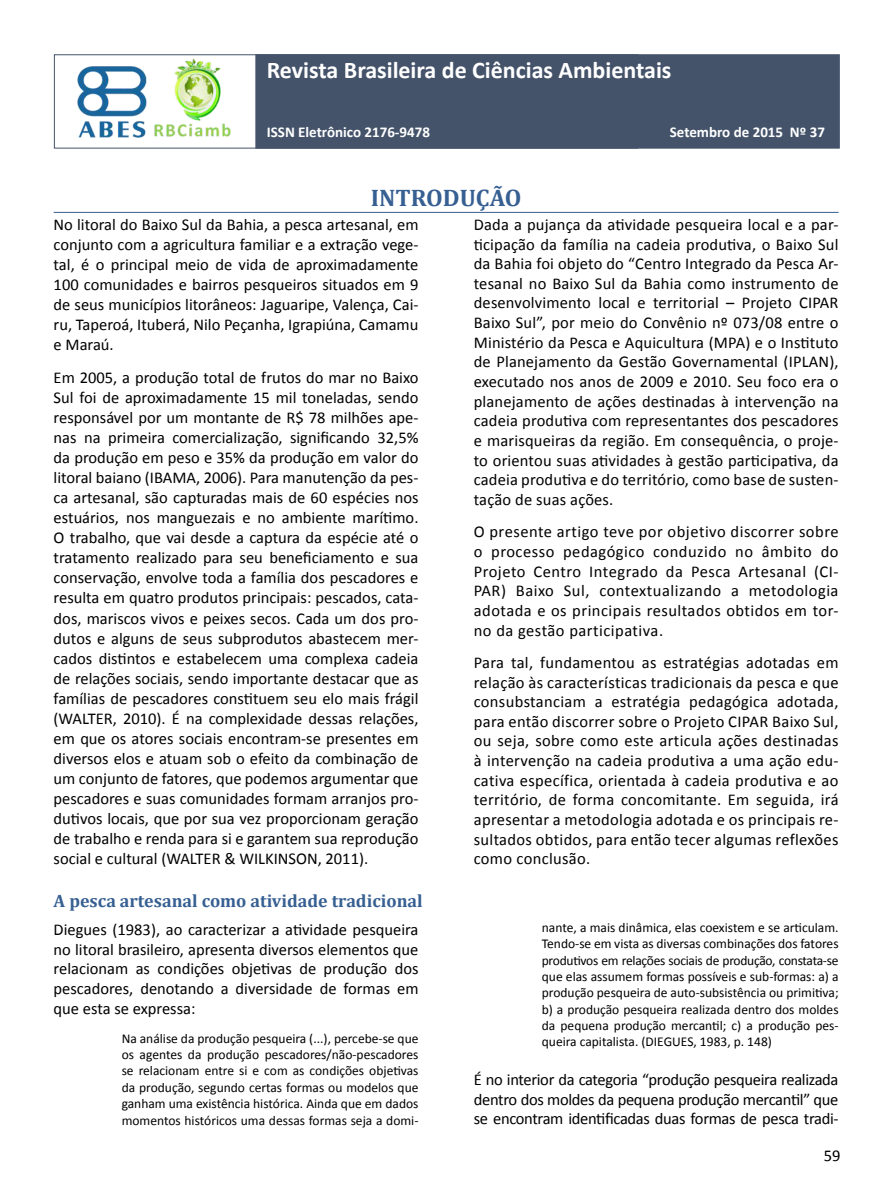
<style>
.page{position:relative;width:893px;height:1191px;background:#fff}
.page>*{position:absolute;margin:0;border:0;box-sizing:border-box;transform-origin:0 0}
.t1{font:700 24px "Calibri";color:#fff}
.t2{font:700 24px "Cambria";color:#365f92}
.t3{font:700 18px "Cambria";color:#365f92}
.t4{font:16.5px/19.6px "Calibri";color:#000;text-align:justify}
.t5{font:700 15px "Calibri";color:#fff}
.t6{font:13.5px/16.4px "Calibri";color:#000;text-align:justify}
</style>
<div class="page">
<div style="left:54px;top:54px;width:584px;height:94px;background:#fff;border:1px solid #44536a"></div>
<div style="left:255px;top:54px;width:585px;height:94px;background:#44536a;border:1px solid #44536a"></div>
<img style="left:77px;top:58px;width:154px;height:80px">
<hr style="left:54px;top:212px;width:785px;height:1px;background:#365f92">
<h1 class="t1" style="left:267px;top:55px;width:406px">Revista Brasileira de Ciências Ambientais</h1>
<p class="t5" style="left:267px;top:122px;width:165px">ISSN Eletrônico 2176-9478</p>
<p class="t5" style="left:670px;top:122px;width:157px">Setembro de 2015 Nº 37</p>
<h1 class="t2" style="left:371px;top:181px;width:152px">INTRODUÇÃO</h1>
<p class="t4" style="left:54px;top:214px;width:366px;line-height:20.1px">No litoral do Baixo Sul da Bahia, a pesca artesanal, em conjunto com a agricultura familiar e a extração vege&shy;tal, é o principal meio de vida de aproximadamente 100 comunidades e bairros pesqueiros situados em 9 de seus municípios litorâneos: Jaguaripe, Valença, Cai&shy;ru, Taperoá, Ituberá, Nilo Peçanha, Igrapiúna, Camamu e Maraú.</p>
<p class="t4" style="left:54px;top:367px;width:366px;line-height:20.1px">Em 2005, a produção total de frutos do mar no Baixo Sul foi de aproximadamente 15 mil toneladas, sendo responsável por um montante de R$ 78 milhões ape&shy;nas na primeira comercialização, significando 32,5% da produção em peso e 35% da produção em valor do litoral baiano (IBAMA, 2006). Para manutenção da pes&shy;ca artesanal, são capturadas mais de 60 espécies nos estuários, nos manguezais e no ambiente marítimo.<br>O trabalho, que vai desde a captura da espécie até o tratamento realizado para seu beneficiamento e sua conservação, envolve toda a família dos pescadores e resulta em quatro produtos principais: pescados, cata&shy;dos, mariscos vivos e peixes secos. Cada um dos pro&shy;dutos e alguns de seus subprodutos abastecem mer&shy;cados distintos e estabelecem uma complexa cadeia de relações sociais, sendo importante destacar que as famílias de pescadores constituem seu elo mais frágil (WALTER, 2010). É na complexidade dessas relações, em que os atores sociais encontram‑se presentes em diversos elos e atuam sob o efeito da combinação de um conjunto de fatores, que podemos argumentar que pescadores e suas comunidades formam arranjos pro&shy;dutivos locais, que por sua vez proporcionam geração de trabalho e renda para si e garantem sua reprodução social e cultural (WALTER &amp; WILKINSON, 2011).</p>
<p class="t4" style="left:474px;top:215px;width:366px">Dada a pujança da atividade pesqueira local e a par&shy;ticipação da família na cadeia produtiva, o Baixo Sul da Bahia foi objeto do “Centro Integrado da Pesca Ar&shy;tesanal no Baixo Sul da Bahia como instrumento de desenvolvimento local e territorial – Projeto CIPAR Baixo Sul”, por meio do Convênio nº 073/08 entre o Ministério da Pesca e Aquicultura (MPA) e o Instituto de Planejamento da Gestão Governamental (IPLAN), executado nos anos de 2009 e 2010. Seu foco era o planejamento de ações destinadas à intervenção na cadeia produtiva com representantes dos pescadores e marisqueiras da região. Em consequência, o proje&shy;to orientou suas atividades à gestão participativa, da cadeia produtiva e do território, como base de susten&shy;tação de suas ações.</p>
<p class="t4" style="left:474px;top:522px;width:366px">O presente artigo teve por objetivo discorrer sobre o processo pedagógico conduzido no âmbito do Projeto Centro Integrado da Pesca Artesanal (CI-PAR) Baixo Sul, contextualizando a metodologia adotada e os principais resultados obtidos em tor&shy;no da gestão participativa.</p>
<p class="t4" style="left:474px;top:652px;width:366px">Para tal, fundamentou as estratégias adotadas em relação às características tradicionais da pesca e que consubstanciam a estratégia pedagógica adotada, para então discorrer sobre o Projeto CIPAR Baixo Sul, ou seja, sobre como este articula ações destinadas à intervenção na cadeia produtiva a uma ação edu&shy;cativa específica, orientada à cadeia produtiva e ao território, de forma concomitante. Em seguida, irá apresentar a metodologia adotada e os principais re&shy;sultados obtidos, para então tecer algumas reflexões como conclusão.</p>
<p class="t3" style="left:54px;top:888px;width:371px">A pesca artesanal como atividade tradicional</p>
<p class="t4" style="left:54px;top:920px;width:366px">Diegues (1983), ao caracterizar a atividade pesqueira no litoral brasileiro, apresenta diversos elementos que relacionam as condições objetivas de produção dos pescadores, denotando a diversidade de formas em que esta se expressa:</p>
<p class="t6" style="left:122px;top:1030px;width:298px">Na análise da produção pesqueira (...), percebe‑se que os agentes da produção pescadores/não‑pescadores se relacionam entre si e com as condições objetivas da produção, segundo certas formas ou modelos que ganham uma existência histórica. Ainda que em dados momentos históricos uma dessas formas seja a domi-</p>
<p class="t6" style="left:542px;top:919px;width:298px">nante, a mais dinâmica, elas coexistem e se articulam.<br>Tendo‑se em vista as diversas combinações dos fatores produtivos em relações sociais de produção, constata‑se que elas assumem formas possíveis e sub‑formas: a) a produção pesqueira de auto‑subsistência ou primitiva; b) a produção pesqueira realizada dentro dos moldes da pequena produção mercantil; c) a produção pes&shy;queira capitalista. (DIEGUES, 1983, p. 148)</p>
<p class="t4" style="left:474px;top:1069px;width:366px">É no interior da categoria “produção pesqueira realizada dentro dos moldes da pequena produção mercantil” que se encontram identificadas duas formas de pesca tradi-</p>
<p class="t4" style="left:824px;top:1145px;width:18px">59</p>
</div>
